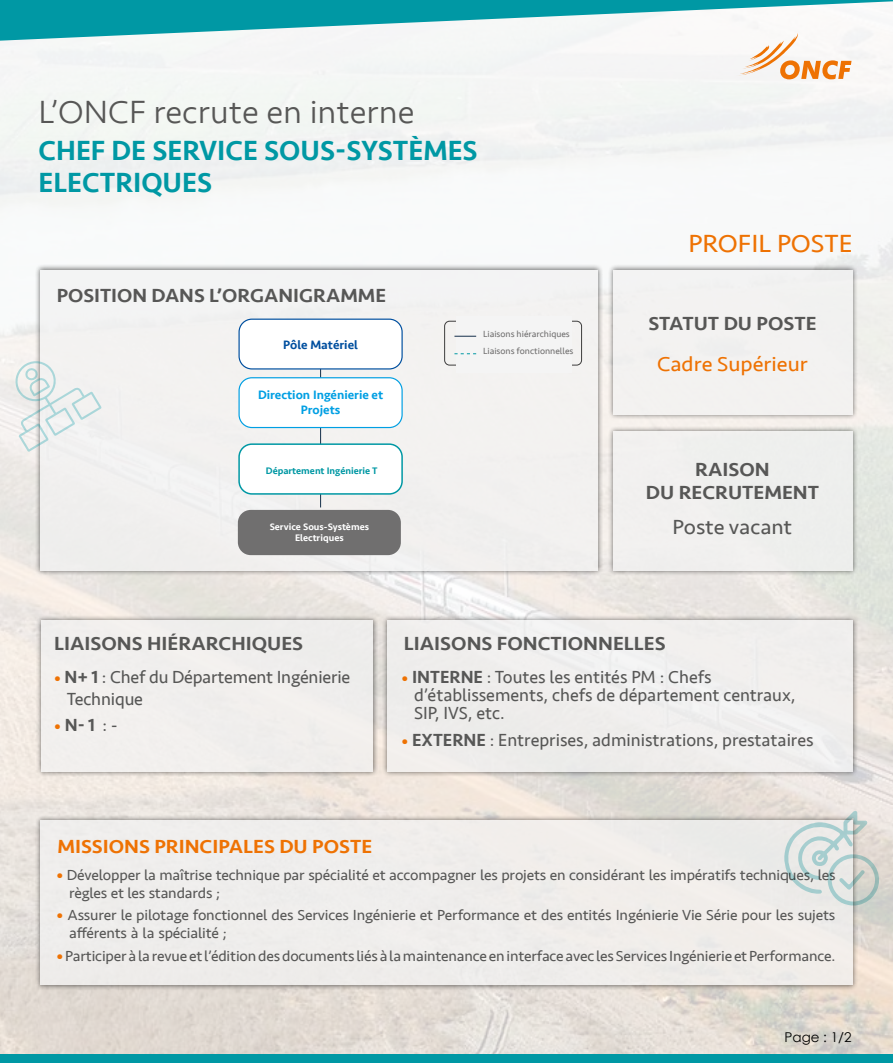
<style>
.page{position:relative;width:893px;height:1063px;background:#fff}
.page>*{position:absolute;margin:0;border:0;box-sizing:border-box;transform-origin:0 0}
.t1{font:300 33px "Seravek";color:#575756;scale:1.06 1}
.t2{font:500 28.5px/31.5px "Seravek";color:#0098a4}
.t3{font:25.5px "Seravek";color:#ee7203;scale:1.06 1}
.t4{font:21px "Seravek";color:#ee7203;scale:1.06 1}
.t5{font:21px "Seravek";color:#575756;scale:1.06 1}
.t6{font:500 19.5px/23.4px "Seravek";color:#575756;text-align:center;scale:1.06 1}
.t7{font:500 19.5px "Seravek";color:#ee7203;scale:1.06 1}
.t8{font:500 19.5px "Seravek";color:#575756;scale:1.05 1}
.t9{font:18px/21.6px "Seravek";color:#575756}
.t10{font:500 18px "Seravek";color:#575756}
.t11{font:700 15.3px "Seravek";color:#ee7203}
.t12{font:15px/18px "Seravek";letter-spacing:-.01em;color:#575756}
.t13{font:13.5px "Century Gothic";color:#000}
.t14{font:500 12.6px/15px "Seravek";color:#009fe3;text-align:center}
.t15{font:500 12.6px "Seravek";color:#004f9f}
.t16{font:500 9.75px/11.7px "Seravek";color:#fff;text-align:center}
.t17{font:500 9.75px "Seravek";color:#0098a4}
.t18{font:9.15px "Seravek";color:#706f6f}
.s1{font-weight:500}
.s2{font-weight:700;font-size:15.3px;color:#ee7203}
.s3{font-weight:400}
</style>
<div class="page">
<img style="left:0;top:79px;width:893px;height:976px">
<div style="left:35px;top:815px;width:823px;height:176px;background:#000;opacity:.75"></div>
<div style="left:40px;top:820px;width:813px;height:165px;background:#efedeb"></div>
<svg style="left:784px;top:811px;width:97px;height:94px"></svg>
<div style="left:35px;top:615px;width:343px;height:162px;background:#000;opacity:.75"></div>
<div style="left:41px;top:620px;width:332px;height:151px;background:#f2f2f2"></div>
<div style="left:381px;top:615px;width:477px;height:162px;background:#000;opacity:.75"></div>
<div style="left:387px;top:620px;width:466px;height:151px;background:#f2f2f2"></div>
<div style="left:608px;top:264px;width:250px;height:156px;background:#000;opacity:.75"></div>
<div style="left:613px;top:270px;width:240px;height:144px;background:#f2f2f2"></div>
<div style="left:608px;top:425px;width:250px;height:151px;background:#000;opacity:.75"></div>
<div style="left:613px;top:431px;width:240px;height:140px;background:#f2f2f2"></div>
<svg style="left:0;top:0;width:893px;height:79px"></svg>
<div style="left:0;top:1055px;width:893px;height:8px;background:#0098a4"></div>
<div style="left:35px;top:264px;width:568px;height:312px;background:#000;opacity:.75"></div>
<div style="left:41px;top:270px;width:557px;height:301px;background:#f2f2f2"></div>
<hr style="left:320px;top:355px;width:1px;height:152px;background:#152f4a">
<div style="left:239px;top:319px;width:163px;height:50px;background:#fff;border-radius:13px"></div>
<div style="left:238px;top:319px;width:165px;height:51px;border:1px solid #004f9f;border-radius:13px"></div>
<div style="left:239px;top:378px;width:163px;height:50px;background:#fff;border-radius:13px"></div>
<div style="left:238px;top:377px;width:165px;height:51px;border:1px solid #009fe3;border-radius:13px"></div>
<div style="left:238px;top:510px;width:163px;height:45px;background:#706f6f;border-radius:13px"></div>
<div style="left:239px;top:444px;width:163px;height:50px;background:#fff;border-radius:13px"></div>
<div style="left:238px;top:443px;width:165px;height:52px;border:2px solid #0098a4;border-radius:13px"></div>
<div style="left:444px;top:321px;width:138px;height:45px;border:1px solid #000;border-radius:5px"></div>
<div style="left:456px;top:316px;width:115px;height:57px;background:#f4f4f4"></div>
<svg style="left:454px;top:353px;width:22px;height:1px"></svg>
<svg style="left:454px;top:336px;width:22px;height:1px"></svg>
<svg style="left:13px;top:360px;width:89px;height:92px"></svg>
<h1 class="t1" style="left:38px;top:92px;width:356px">’LONCF recrute en interne</h1>
<h2 class="t2" style="left:38px;top:135px;width:441px">CHEF DE SERVICE SOUS-SYSTÈMES<br>ELECTRIQUES</h2>
<h3 class="t8" style="left:57px;top:284px;width:315px">POSITION DANS ’LORGANIGRAMME</h3>
<p class="t15" style="left:283px;top:337px;width:76px">Pôle Matériel</p>
<p class="t14" style="left:258px;top:387px;width:127px">Direction Ingénierie et<br>Projets</p>
<p class="t17" style="left:266px;top:465px;width:113px">Département Ingénierie T</p>
<p class="t16" style="left:270px;top:521px;width:101px">Service Sous-Systèmes<br>Electriques</p>
<p class="t18" style="left:483px;top:327px;width:88px">Liaisons hiérarchiques</p>
<p class="t18" style="left:483px;top:344px;width:92px">Liaisons fonctionnelles</p>
<h3 class="t3" style="left:689px;top:224px;width:156px">PROFIL POSTE</h3>
<h3 class="t6" style="left:648px;top:312px;width:160px">STATUT DU POSTE</h3>
<h3 class="t4" style="left:657px;top:347px;width:144px">Cadre Supérieur</h3>
<h3 class="t6" style="left:646px;top:458px;width:165px">RAISON<br>DU RECRUTEMENT</h3>
<h3 class="t5" style="left:673px;top:510px;width:114px">Poste vacant</h3>
<h3 class="t6" style="left:54px;top:632px;width:236px">LIAISONS HIÉRARCHIQUES</h3>
<p class="t9" style="left:67px;top:666px;width:285px;text-indent:-13px"><span class="s1">N</span><span class="s2">•</span> :<span class="s1">1+</span> Chef du Département Ingénierie<br>Technique</p>
<p class="t10" style="left:54px;top:713px;width:65px">N<span class="s2">•</span> <span class="s3">-:</span>1-</p>
<h3 class="t6" style="left:404px;top:632px;width:248px">LIAISONS FONCTIONNELLES</h3>
<p class="t9" style="left:412px;top:666px;width:301px"><span class="s1">INTERNE</span> : Toutes les entités PM : Chefs</p>
<p class="t11" style="left:401px;top:666px;width:8px">•</p>
<p class="t9" style="left:414px;top:686px;width:383px;line-height:18px">’d établissements, chefs de département centraux,<br>SIP, IVS, etc.</p>
<p class="t9" style="left:412px;top:729px;width:403px"><span class="s1">EXTERNE</span> : Entreprises, administrations, prestataires</p>
<p class="t11" style="left:401px;top:728px;width:8px">•</p>
<h3 class="t7" style="left:57px;top:834px;width:299px">MISSIONS PRINCIPALES DU POSTE</h3>
<p class="t12" style="left:69px;top:866px;width:768px;text-indent:-13px"><span class="s2">•</span> Développer la maîtrise technique par spécialité et accompagner les projets en considérant les impératifs techniques, les règles et les standards ;</p>
<p class="t12" style="left:69px;top:906px;width:768px;text-indent:-13px"><span class="s2">•</span> Assurer le pilotage fonctionnel des Services Ingénierie et Performance et des entités Ingénierie Vie Série pour les sujets afférents laà spécialité ;</p>
<p class="t12" style="left:56px;top:947px;width:780px"><span class="s2">•</span>Participer laà revueet ’l éditiondesdocumentsliés laà maintenanceeninterfaceaveclesServicesIngénierieetPerformance.</p>
<p class="t13" style="left:784px;top:1028px;width:69px">Page : 1/2</p>
</div>
